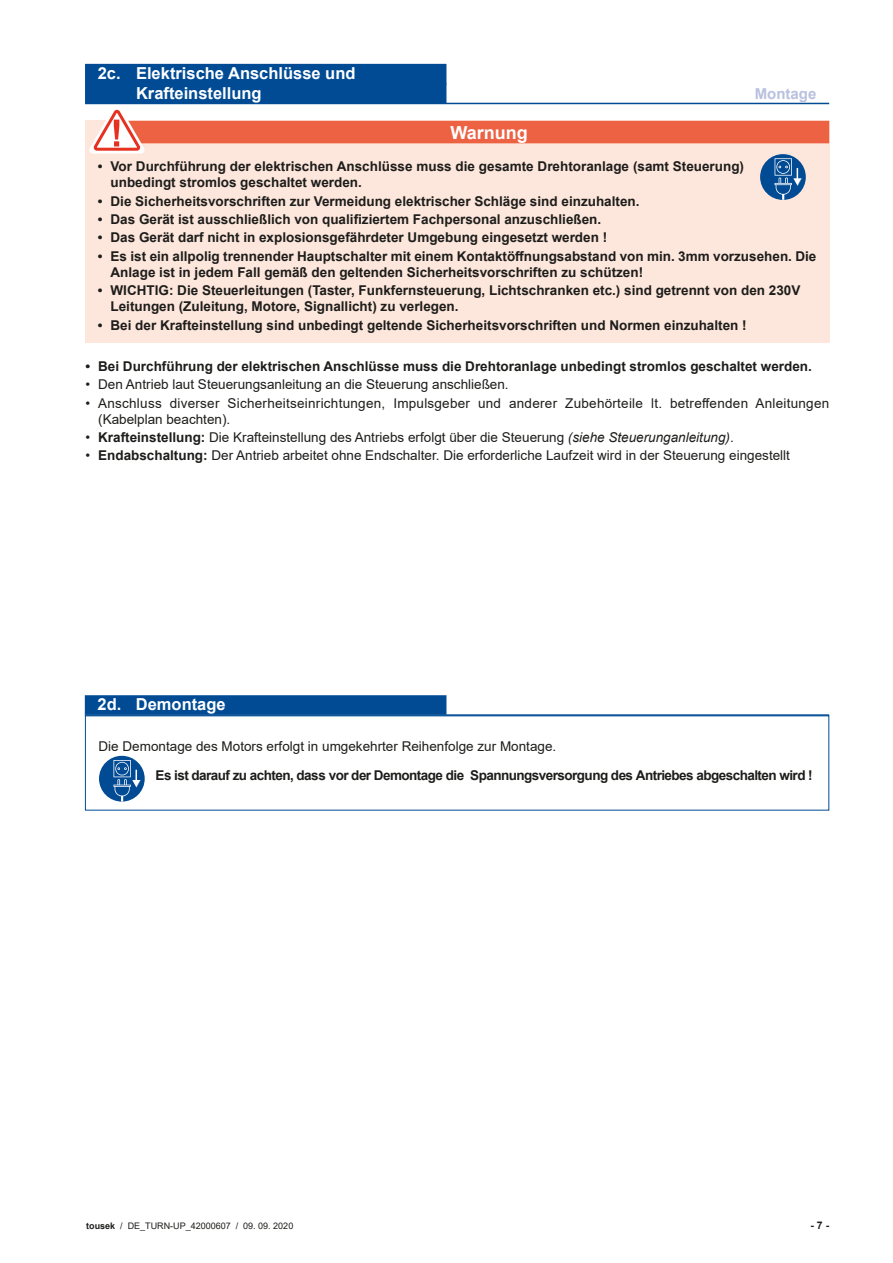
<style>
.page{position:relative;width:893px;height:1263px;background:#fff}
.page>*{position:absolute;margin:0;border:0;box-sizing:border-box;transform-origin:0 0}
.t1{font:700 18px "Arial";color:#fff}
.t2{font:700 16.5px/19.8px "Arial";color:#fff}
.t3{font:700 15px "Arial";color:#b9c1e0}
.t4{font:700 13.5px/16.2px "Arial";color:#1d1d1b}
.t5{font:13.5px "Arial";color:#1d1d1b}
.t6{font:13.5px/16.2px "Arial";letter-spacing:.02em;color:#1d1d1b}
.t7{font:700 13.5px "Arial";letter-spacing:-.04em;color:#1d1d1b}
.t8{font:700 10.5px "Arial";color:#1d1d1b}
.t9{font:9px "Arial";color:#1d1d1b}
.s1{font-weight:700}
.s2{font-style:italic}
</style>
<div class="page">
<div style="left:85px;top:64px;width:361px;height:19px;background:#004b94"></div>
<hr style="left:85px;top:83px;width:361px;height:1px;background:#004b94">
<div style="left:85px;top:84px;width:361px;height:19px;background:#004b94"></div>
<hr style="left:85px;top:103px;width:744px;height:1px;background:#004b94">
<div style="left:85px;top:121px;width:744px;height:222px;background:#fde6db"></div>
<div style="left:106px;top:121px;width:723px;height:22px;background:#ec6243"></div>
<svg style="left:87px;top:104px;width:60px;height:50px"></svg>
<div style="left:762px;top:156px;width:42px;height:42px;background:#004b94;border-radius:50%"></div>
<div style="left:760px;top:154px;width:46px;height:46px;border:3px solid #004b94;border-radius:50%"></div>
<svg style="left:775px;top:158px;width:26px;height:42px"></svg>
<div style="left:85px;top:695px;width:361px;height:20px;background:#004b94"></div>
<hr style="left:85px;top:714px;width:744px;height:2px;background:#004b94">
<div style="left:85px;top:715px;width:744px;height:95px;border:1px solid #004b94"></div>
<div style="left:100px;top:757px;width:43px;height:43px;background:#004b94;border-radius:50%"></div>
<div style="left:99px;top:756px;width:46px;height:45px;border:3px solid #004b94;border-radius:50%"></div>
<svg style="left:113px;top:760px;width:27px;height:41px"></svg>
<p class="t2" style="left:136px;top:64px;width:221px;text-indent:-38px">2c. Elektrische Anschlüsse und<br>Krafteinstellung</p>
<p class="t3" style="left:755px;top:83px;width:63px">Montage</p>
<h1 class="t1" style="left:450px;top:120px;width:79px">Warnung</h1>
<p class="t4" style="left:111px;top:158px;width:635px;text-indent:-13px">• Vor Durchführung der elektrischen Anschlüsse muss die gesamte Drehtoranlage (samt Steuerung) unbedingt stromlos geschaltet werden.</p>
<p class="t4" style="left:98px;top:193px;width:543px">• Die Sicherheitsvorschriften zur Vermeidung elektrischer Schläge sind einzuhalten.</p>
<p class="t4" style="left:98px;top:211px;width:505px">• Das Gerät ist ausschließlich von qualifiziertem Fachpersonal anzuschließen.</p>
<p class="t4" style="left:98px;top:230px;width:511px">• Das Gerät darf nicht in explosionsgefährdeter Umgebung eingesetzt werden !</p>
<p class="t4" style="left:111px;top:248px;width:707px;text-indent:-13px">• Es ist ein allpolig trennender Hauptschalter mit einem Kontaktöffnungsabstand von min. 3mm vorzusehen. Die<br>Anlage ist in jedem Fall gemäß den geltenden Sicherheitsvorschriften zu schützen!</p>
<p class="t4" style="left:111px;top:282px;width:691px;text-indent:-13px">• WICHTIG: Die Steuerleitungen (Taster, Funkfernsteuerung, Lichtschranken etc.) sind getrennt von den 230V<br>Leitungen (Zuleitung, Motore, Signallicht) zu verlegen.</p>
<p class="t4" style="left:98px;top:317px;width:650px">• Bei der Krafteinstellung sind unbedingt geltende Sicherheitsvorschriften und Normen einzuhalten !</p>
<p class="t4" style="left:85px;top:358px;width:728px">• Bei Durchführung der elektrischen Anschlüsse muss die Drehtoranlage unbedingt stromlos geschaltet werden.</p>
<p class="t5" style="left:85px;top:375px;width:425px">• Den Antrieb laut Steuerungsanleitung an die Steuerung anschließen.</p>
<p class="t6" style="left:98px;top:395px;width:733px;text-indent:-13px">• Anschluss diverser Sicherheitseinrichtungen, Impulsgeber und anderer Zubehörteile lt. betreffenden Anleitungen (Kabelplan beachten).</p>
<p class="t5" style="left:85px;top:428px;width:650px">• <span class="s1">Krafteinstellung:</span> Die Krafteinstellung des Antriebs erfolgt über die Steuerung <span class="s2">(siehe Steuerunganleitung)</span>.</p>
<p class="t5" style="left:85px;top:446px;width:706px">• <span class="s1">Endabschaltung:</span> Der Antrieb arbeitet ohne Endschalter. Die erforderliche Laufzeit wird in der Steuerung eingestellt</p>
<p class="t2" style="left:98px;top:695px;width:130px">2d. Demontage</p>
<p class="t5" style="left:99px;top:737px;width:459px">Die Demontage des Motors erfolgt in umgekehrter Reihenfolge zur Montage.</p>
<p class="t7" style="left:156px;top:765px;width:659px">Es ist darauf zu achten, dass vor der Demontage die Spannungsversorgung des Antriebes abgeschalten wird !</p>
<p class="t9" style="left:86px;top:1219px;width:209px"><span class="s1">tousek</span> / DE_TURN-UP_42000607 / 09. 09. 2020</p>
<p class="t8" style="left:810px;top:1218px;width:20px">- 7 -</p>
</div>
